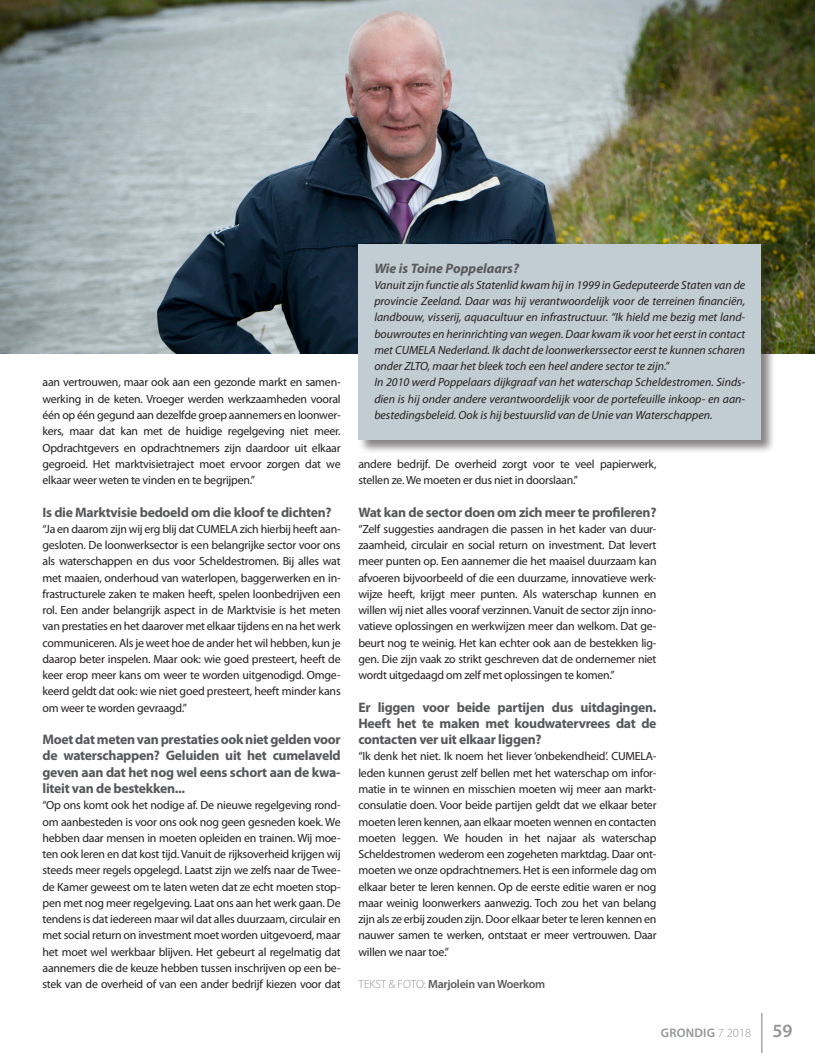
<style>
.page{position:relative;width:815px;height:1053px;background:#fff}
.page>*{position:absolute;margin:0;border:0;box-sizing:border-box;transform-origin:0 0}
.t1{font:600 18.75px "Myriad Pro";color:#939598}
.Kopje{font:700 13.75px/16.2px "Myriad Pro";letter-spacing:-.02em;color:#57585a;text-align:justify}
.Kopje_kader{font:italic 700 13.75px "Myriad Pro";color:#57585a}
.t2{font:600 12.5px "Myriad Pro";letter-spacing:.02em;color:#939598}
.Platte_tekst{font:11.88px/16.2px "Myriad Pro";letter-spacing:-.02em;color:#231f20;text-align:justify}
.Platte_tekst_kader{font:italic 11.88px/16.2px "Myriad Pro";color:#231f20;text-align:justify}
.Platte_tekst-2{font:600 11.88px "Myriad Pro";letter-spacing:-.02em;color:#57585a}
.s1{font-weight:300;color:#939598}
.s2{font-weight:300}
</style>
<div class="page">
<hr style="left:761px;top:1012px;width:1px;height:40px;background:#939598">
<img style="left:0;top:0;width:815px;height:354px">
<div style="left:358px;top:244px;width:418px;height:210px;background:#231f20;opacity:.55"></div>
<div style="left:358px;top:244px;width:403px;height:195px;background:#c1ccd3"></div>
<p class="Platte_tekst" style="left:43px;top:374px;width:300px">aan vertrouwen, maar ook aan een gezonde markt en samen&shy;werking in de keten. Vroeger werden werkzaamheden vooral één op één gegund aan dezelfde groep aannemers en loonwer&shy;kers, maar dat kan met de huidige regelgeving niet meer.<br>Opdrachtgevers en opdrachtnemers zijn daardoor uit elkaar gegroeid. Het marktvisietraject moet ervoor zorgen dat we elkaar weer weten te vinden en te begrijpen.”</p>
<p class="Kopje" style="left:43px;top:504px;width:291px">Is die Marktvisie bedoeld om die kloof te dichten?</p>
<p class="Platte_tekst" style="left:43px;top:521px;width:300px">“Ja en daarom zijn wij erg blij dat CUMELA zich hierbij heeft aan&shy;gesloten. De loonwerksector is een belangrijke sector voor ons als waterschappen en dus voor Scheldestromen. Bij alles wat met maaien, onderhoud van waterlopen, baggerwerken en in&shy;frastructurele zaken te maken heeft, spelen loonbedrijven een rol. Een ander belangrijk aspect in de Marktvisie is het meten van prestaties en het daarover met elkaar tijdens en na het werk communiceren. Als je weet hoe de ander het wil hebben, kun je daarop beter inspelen. Maar ook: wie goed presteert, heeft de keer erop meer kans om weer te worden uitgenodigd. Omge&shy;keerd geldt dat ook: wie niet goed presteert, heeft minder kans om weer te worden gevraagd.”</p>
<p class="Kopje" style="left:43px;top:731px;width:300px">Moet dat meten van prestaties ook niet gelden voor de waterschappen? Geluiden uit het cumelaveld geven aan dat het nog wel eens schort aan de kwa&shy;liteit van de bestekken...</p>
<p class="Platte_tekst" style="left:43px;top:797px;width:300px">“Op ons komt ook het nodige af. De nieuwe regelgeving rond&shy;om aanbesteden is voor ons ook nog geen gesneden koek. We hebben daar mensen in moeten opleiden en trainen. Wij moe&shy;ten ook leren en dat kost tijd. Vanuit de rijksoverheid krijgen wij steeds meer regels opgelegd. Laatst zijn we zelfs naar de Twee&shy;de Kamer geweest om te laten weten dat ze echt moeten stop&shy;pen met nog meer regelgeving. Laat ons aan het werk gaan. De tendens is dat iedereen maar wil dat alles duurzaam, circulair en met social return on investment moet worden uitgevoerd, maar het moet wel werkbaar blijven. Het gebeurt al regelmatig dat aannemers die de keuze hebben tussen inschrijven op een be&shy;stek van de overheid of van een ander bedrijf kiezen voor dat</p>
<p class="Kopje_kader" style="left:374px;top:260px;width:146px">Wie is Toine Poppelaars?</p>
<p class="Platte_tekst_kader" style="left:374px;top:277px;width:372px">Vanuit zijn functie als Statenlid kwam hij in 1999 in Gedeputeerde Staten van de provincie Zeeland. Daar was hij verantwoordelijk voor de terreinen financiën, landbouw, visserij, aquacultuur en infrastructuur. “Ik hield me bezig met land&shy;bouwroutes en herinrichting van wegen. Daar kwam ik voor het eerst in contact met CUMELA Nederland. Ik dacht de loonwerkerssector eerst te kunnen scharen onder ZLTO, maar het bleek toch een heel andere sector te zijn.”</p>
<p class="Platte_tekst_kader" style="left:374px;top:374px;width:372px">In 2010 werd Poppelaars dijkgraaf van het waterschap Scheldestromen. Sinds&shy;dien is hij onder andere verantwoordelijk voor de portefeuille inkoop- en aan&shy;bestedingsbeleid. Ook is hij bestuurslid van de Unie van Waterschappen.</p>
<p class="Platte_tekst" style="left:358px;top:456px;width:300px">andere bedrijf. De overheid zorgt voor te veel papierwerk, stellen ze. We moeten er dus niet in doorslaan.”</p>
<p class="Kopje" style="left:358px;top:504px;width:300px">Wat kan de sector doen om zich meer te profileren?</p>
<p class="Platte_tekst" style="left:358px;top:521px;width:300px">“Zelf suggesties aandragen die passen in het kader van duur&shy;zaamheid, circulair en social return on investment. Dat levert meer punten op. Een aannemer die het maaisel duurzaam kan afvoeren bijvoorbeeld of die een duurzame, innovatieve werk&shy;wijze heeft, krijgt meer punten. Als waterschap kunnen en willen wij niet alles vooraf verzinnen. Vanuit de sector zijn inno&shy;vatieve oplossingen en werkwijzen meer dan welkom. Dat ge&shy;beurt nog te weinig. Het kan echter ook aan de bestekken lig&shy;gen. Die zijn vaak zo strikt geschreven dat de ondernemer niet wordt uitgedaagd om zelf met oplossingen te komen.”</p>
<p class="Kopje" style="left:358px;top:699px;width:300px">Er liggen voor beide partijen dus uitdagingen.<br>Heeft het te maken met koudwatervrees dat de contacten ver uit elkaar liggen?</p>
<p class="Platte_tekst" style="left:358px;top:748px;width:300px">“Ik denk het niet. Ik noem het liever ‘onbekendheid’. CUMELA&shy;leden kunnen gerust zelf bellen met het waterschap om infor&shy;matie in te winnen en misschien moeten wij meer aan markt&shy;consulatie doen. Voor beide partijen geldt dat we elkaar beter moeten leren kennen, aan elkaar moeten wennen en contacten moeten leggen. We houden in het najaar als waterschap Scheldestromen wederom een zogeheten marktdag. Daar ont&shy;moeten we onze opdrachtnemers. Het is een informele dag om elkaar beter te leren kennen. Op de eerste editie waren er nog maar weinig loonwerkers aanwezig. Toch zou het van belang zijn als ze erbij zouden zijn. Door elkaar beter te leren kennen en nauwer samen te werken, ontstaat er meer vertrouwen. Daar willen we naar toe.”</p>
<p class="Platte_tekst-2" style="left:358px;top:977px;width:188px"><span class="s1">TEKST &amp; FOTO:</span> Marjolein van Woerkom</p>
<p class="t2" style="left:661px;top:1025px;width:92px">GRONDIG <span class="s2">7 2018</span></p>
<p class="t1" style="left:772px;top:1020px;width:22px">59</p>
</div>
